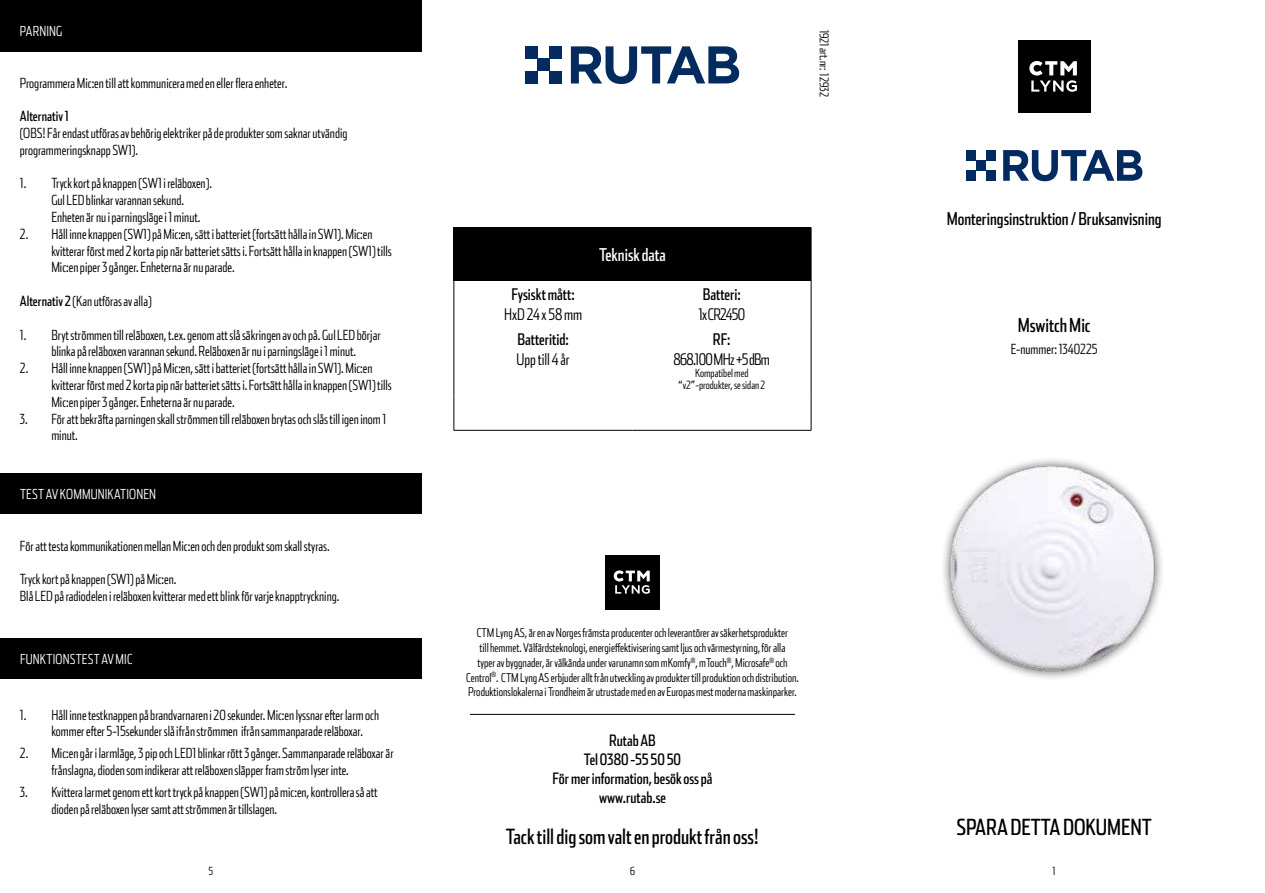
<style>
.page{position:relative;width:1265px;height:893px;background:#fff}
.page>*{position:absolute;margin:0;border:0;box-sizing:border-box;transform-origin:0 0}
.t1{font:22.22px "Stainless Comp";color:#000}
.t2{font:21px "Stainless Comp";color:#000}
.t3{font:19.25px "Stainless Comp";color:#000}
.t4{font:17.68px "Stainless Comp";color:#000}
.t5{font:17.68px "Stainless Comp";color:#fff}
.t6{font:16.1px "Stainless Comp";color:#000}
.t7{font:300 16.1px "Stainless Comp";letter-spacing:-.04em;color:#000}
.t8{font:300 16.1px "Stainless Comp";color:#000}
.t9{font:15.75px/18.9px "Stainless Comp";color:#000;text-align:center}
.t10{font:300 14px/16.8px "Stainless Comp";color:#000}
.t11{font:14px "Stainless Comp";color:#000}
.t12{font:300 13.83px "Stainless Comp";letter-spacing:.01em;color:#fff}
.t13{font:300 12.25px/14.7px "Stainless Comp";color:#000;text-align:center}
.t14{font:300 11.38px/12.2px "Stainless Comp";color:#000;text-align:center}
.t15{font:300 11.2px "Stainless Comp";color:#000}
.s1{font-weight:400}
</style>
<div class="page">
<div style="left:0;top:0;width:422px;height:51px;background:#000"></div>
<div style="left:0;top:473px;width:422px;height:40px;background:#000"></div>
<div style="left:0;top:638px;width:422px;height:40px;background:#000"></div>
<img style="left:943px;top:459px;width:219px;height:220px">
<div style="left:1018px;top:40px;width:72px;height:72px;background:#000"></div>
<svg style="left:1029px;top:61px;width:48px;height:31px"></svg>
<div style="left:454px;top:228px;width:357px;height:53px;background:#000"></div>
<hr style="left:454px;top:227px;width:178px;height:1px;background:#000">
<hr style="left:632px;top:227px;width:179px;height:1px;background:#000">
<hr style="left:811px;top:228px;width:1px;height:53px;background:#000">
<hr style="left:454px;top:281px;width:1px;height:45px;background:#000">
<hr style="left:811px;top:281px;width:1px;height:45px;background:#000">
<hr style="left:454px;top:326px;width:1px;height:69px;background:#000">
<hr style="left:811px;top:326px;width:1px;height:69px;background:#000">
<hr style="left:454px;top:395px;width:1px;height:30px;background:#000">
<hr style="left:811px;top:395px;width:1px;height:30px;background:#000">
<hr style="left:454px;top:430px;width:178px;height:1px;background:#000">
<hr style="left:632px;top:430px;width:179px;height:1px;background:#000">
<svg style="left:1003px;top:150px;width:139px;height:31px"></svg>
<div style="left:966px;top:150px;width:10px;height:10px;background:#042b60"></div>
<div style="left:986px;top:150px;width:10px;height:10px;background:#042b60"></div>
<div style="left:976px;top:160px;width:10px;height:11px;background:#042b60"></div>
<div style="left:966px;top:171px;width:10px;height:10px;background:#042b60"></div>
<div style="left:986px;top:171px;width:10px;height:10px;background:#042b60"></div>
<svg style="left:571px;top:46px;width:168px;height:38px"></svg>
<div style="left:526px;top:46px;width:12px;height:13px;background:#042b60"></div>
<div style="left:550px;top:46px;width:12px;height:13px;background:#042b60"></div>
<div style="left:538px;top:59px;width:12px;height:12px;background:#042b60"></div>
<div style="left:526px;top:71px;width:12px;height:12px;background:#042b60"></div>
<div style="left:550px;top:71px;width:12px;height:12px;background:#042b60"></div>
<div style="left:605px;top:555px;width:55px;height:54px;background:#000"></div>
<svg style="left:614px;top:570px;width:36px;height:24px"></svg>
<hr style="left:470px;top:714px;width:325px;height:1px;background:#000">
<p class="t12" style="left:20px;top:23px;width:44px">PARNING</p>
<p class="t13" style="left:832px;top:30px;width:69px;rotate:90deg">1921 art.nr: 12932</p>
<p class="t10" style="left:20px;top:74px;width:269px">Programmera Mic:en till att kommunicera med en eller flera enheter.</p>
<p class="t11" style="left:20px;top:108px;width:50px">Alternativ 1</p>
<p class="t10" style="left:20px;top:124px;width:329px">(OBS! Får endast utföras av behörig elektriker på de produkter som saknar utvändig programmeringsknapp SW1).</p>
<p class="t10" style="left:51px;top:175px;width:162px;text-indent:-32px">1. Tryck kort på knappen (SW1 i reläboxen).<br>Gul LED blinkar varannan sekund.<br>Enheten är nu i parningsläge i 1 minut.</p>
<p class="t10" style="left:51px;top:225px;width:342px;text-indent:-32px">2. Håll inne knappen (SW1) på Mic:en, sätt i batteriet (fortsätt hålla in SW1). Mic:en kvitterar först med 2 korta pip när batteriet sätts i. Fortsätt hålla in knappen (SW1) tills<br>Mic:en piper 3 gånger. Enheterna är nu parade.</p>
<p class="t10" style="left:20px;top:292px;width:133px"><span class="s1">Alternativ 2</span> (Kan utföras av alla)</p>
<p class="t10" style="left:20px;top:326px;width:363px;text-align:center">1. Bryt strömmen till reläboxen, t.ex. genom att slå säkringen av och på. Gul LED börjar blinka på reläboxen varannan sekund. Reläboxen är nu i parningsläge i 1 minut.</p>
<p class="t10" style="left:51px;top:359px;width:342px;text-indent:-32px">2. Håll inne knappen (SW1) på Mic:en, sätt i batteriet (fortsätt hålla in SW1). Mic:en kvitterar först med 2 korta pip när batteriet sätts i. Fortsätt hålla in knappen (SW1) tills<br>Mic:en piper 3 gånger. Enheterna är nu parade.</p>
<p class="t10" style="left:51px;top:410px;width:336px;text-indent:-32px">3. För att bekräfta parningen skall strömmen till reläboxen brytas och slås till igen inom 1 minut.</p>
<p class="t5" style="left:599px;top:245px;width:68px">Teknisk data</p>
<p class="t6" style="left:512px;top:285px;width:65px">Fysiskt mått:</p>
<p class="t7" style="left:504px;top:305px;width:80px">HxD 24 x 58 mm</p>
<p class="t6" style="left:703px;top:285px;width:40px">Batteri:</p>
<p class="t7" style="left:698px;top:305px;width:48px">1x CR2450</p>
<p class="t6" style="left:517px;top:330px;width:53px">Batteritid:</p>
<p class="t8" style="left:516px;top:349px;width:55px">Upp till 4 år</p>
<p class="t6" style="left:713px;top:330px;width:19px">RF:</p>
<p class="t7" style="left:674px;top:349px;width:98px">868.100 MHz +5 dBm</p>
<p class="t14" style="left:678px;top:366px;width:89px">Kompatibel med <span class="s1">“</span>v2<span class="s1">”</span>-produkter, se sidan 2</p>
<p class="t12" style="left:20px;top:486px;width:138px">TEST AV KOMMUNIKATIONEN</p>
<p class="t10" style="left:20px;top:537px;width:311px">För att testa kommunikationen mellan Mic:en och den produkt som skall styras.</p>
<p class="t10" style="left:20px;top:571px;width:321px">Tryck kort på knappen (SW1) på Mic:en.<br>Blå LED på radiodelen i reläboxen kvitterar med ett blink för varje knapptryckning.</p>
<p class="t12" style="left:20px;top:651px;width:114px">FUNKTIONSTEST AV MIC</p>
<p class="t10" style="left:51px;top:706px;width:329px;text-indent:-32px">1. Håll inne testknappen på brandvarnaren i 20 sekunder. Mic:en lyssnar efter larm och kommer efter 5-15sekunder slå ifrån strömmen ifrån sammanparade reläboxar.</p>
<p class="t10" style="left:51px;top:744px;width:344px;text-indent:-32px">2. Mic:en går i larmläge, 3 pip och LED1 blinkar rött 3 gånger. Sammanparade reläboxar är frånslagna, dioden som indikerar att reläboxen släpper fram ström lyser inte.</p>
<p class="t10" style="left:51px;top:783px;width:328px;text-indent:-32px">3. Kvittera larmet genom ett kort tryck på knappen (SW1) på mic:en, kontrollera så att dioden på reläboxen lyser samt att strömmen är tillslagen.</p>
<p class="t13" style="left:466px;top:625px;width:334px">CTM Lyng AS, är en av Norges främsta producenter och leverantörer av säkerhetsprodukter<br>till hemmet. Välfärdsteknologi, energieffektivisering samt ljus och värmestyrning, för alla<br>typer av byggnader, är välkända under varunamn som mKomfy<sup>®</sup>, mTouch<sup>®</sup>, Microsafe<sup>®</sup> och Centrol<sup>®</sup>. CTM Lyng AS erbjuder allt från utveckling av produkter till produktion och distribution.<br>Produktionslokalerna i Trondheim är utrustade med en av Europas mest moderna maskinparker.</p>
<p class="t9" style="left:553px;top:731px;width:161px">Rutab AB<br>Tel 0380 -55 50 50<br>För mer information, besök oss på www.rutab.se</p>
<h2 class="t2" style="left:506px;top:824px;width:255px">Tack till dig som valt en produkt från oss!</h2>
<p class="t4" style="left:947px;top:208px;width:216px">Monteringsinstruktion / Bruksanvisning</p>
<h3 class="t3" style="left:1018px;top:313px;width:74px">Mswitch Mic</h3>
<p class="t10" style="left:1011px;top:340px;width:88px">E-nummer: 1340225</p>
<h1 class="t1" style="left:956px;top:814px;width:197px">SPARA DETTA DOKUMENT</h1>
<p class="t15" style="left:209px;top:864px;width:6px">5</p>
<p class="t15" style="left:630px;top:864px;width:6px">6</p>
<p class="t15" style="left:1053px;top:864px;width:5px">1</p>
</div>
